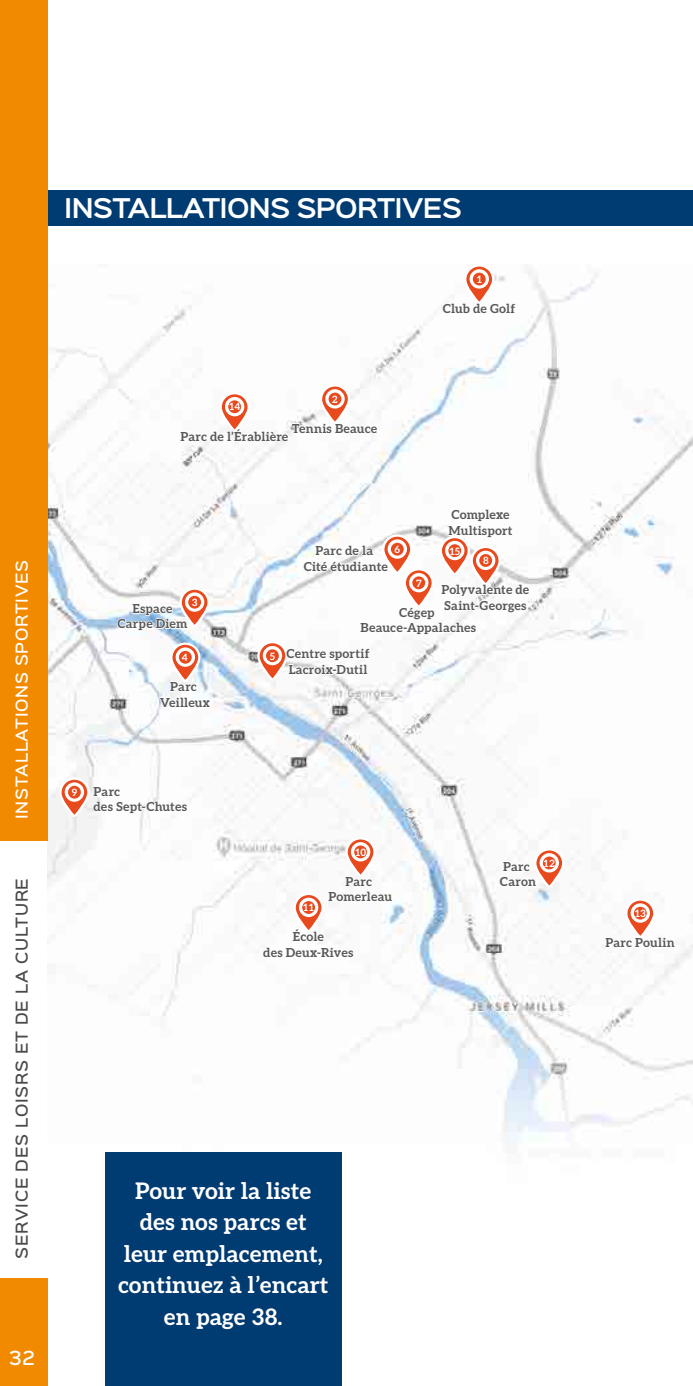
<style>
.page{position:relative;width:693px;height:1386px;background:#fff}
.page>*{position:absolute;margin:0;border:0;box-sizing:border-box;transform-origin:0 0}
.t1{font:600 24.5px "Sinkin Sans 600";letter-spacing:-.03em;color:#fff}
.t2{font:700 22.75px/31.5px "Aleo";color:#fff;text-align:center}
.t3{font:500 17.5px "Sinkin Sans 500";color:#fff}
.t4{font:500 14.88px "Sinkin Sans 500";letter-spacing:.05em;color:#4a4a49}
.t5{font:500 14.88px "Sinkin Sans 500";letter-spacing:.05em;color:#fff}
.t6{font:700 12.42px/15.6px "Aleo";letter-spacing:.01em;color:#585857;text-align:center}
.t7{font:700 10.15px "Aleo";letter-spacing:-.035em;color:#fff}
</style>
<div class="page">
<div style="left:4px;top:190px;width:689px;height:36px;background:#003b71"></div>
<img style="left:47px;top:265px;width:646px;height:688px">
<img style="left:129px;top:953px;width:564px;height:252px">
<div style="left:105px;top:1152px;width:236px;height:234px;background:#003b71"></div>
<div style="left:0;top:0;width:47px;height:840px;background:#f28a00"></div>
<div style="left:0;top:1279px;width:47px;height:107px;background:#f28a00"></div>
<svg style="left:441px;top:265px;width:75px;height:63px"></svg>
<svg style="left:257px;top:498px;width:274px;height:191px"></svg>
<svg style="left:59px;top:763px;width:130px;height:64px"></svg>
<svg style="left:262px;top:837px;width:131px;height:127px"></svg>
<svg style="left:116px;top:587px;width:97px;height:135px"></svg>
<svg style="left:179px;top:384px;width:200px;height:72px"></svg>
<svg style="left:604px;top:898px;width:72px;height:65px"></svg>
<svg style="left:498px;top:838px;width:66px;height:60px"></svg>
<h1 class="t1" style="left:64px;top:186px;width:399px">INSTALLATIONS SPORTIVES</h1>
<p class="t7" style="left:476px;top:271px;width:7px">1</p>
<p class="t6" style="left:443px;top:300px;width:74px">Club de Golf</p>
<p class="t5" style="left:9px;top:819px;width:261px;rotate:-90deg">INSTALLATIONS SPORTIVES</p>
<p class="t4" style="left:9px;top:1259px;width:382px;rotate:-90deg">SERVICE DES LOISRS ET DE LA CULTURE</p>
<h3 class="t3" style="left:9px;top:1342px;width:28px">32</h3>
<p class="t7" style="left:229px;top:399px;width:13px">14</p>
<p class="t7" style="left:332px;top:391px;width:8px">2</p>
<p class="t6" style="left:292px;top:420px;width:87px">Tennis Beauce</p>
<p class="t6" style="left:180px;top:428px;width:110px">Parc de l’Érablière</p>
<p class="t7" style="left:394px;top:541px;width:7px">6</p>
<p class="t6" style="left:304px;top:542px;width:86px">Parc de la<br>Cité étudiante</p>
<p class="t6" style="left:448px;top:506px;width:66px;text-align:left">Complexe<br>Multisport</p>
<p class="t7" style="left:449px;top:543px;width:13px">15</p>
<p class="t7" style="left:483px;top:552px;width:7px">8</p>
<p class="t7" style="left:192px;top:594px;width:7px">3</p>
<p class="t6" style="left:117px;top:600px;width:72px">Espace<br>Carpe Diem</p>
<p class="t7" style="left:182px;top:649px;width:7px">4</p>
<p class="t6" style="left:160px;top:678px;width:52px">Parc<br>Veilleux</p>
<p class="t7" style="left:270px;top:648px;width:7px">5</p>
<p class="t7" style="left:416px;top:575px;width:7px">7</p>
<p class="t6" style="left:441px;top:582px;width:90px;text-align:left">Polyvalente de<br>Saint-Georges</p>
<p class="t6" style="left:361px;top:604px;width:117px">Cégep<br>Beauce-Appalaches</p>
<p class="t6" style="left:287px;top:645px;width:85px;text-align:left">Centre sportif<br>Lacroix-Dutil</p>
<p class="t7" style="left:72px;top:784px;width:7px">9</p>
<p class="t6" style="left:94px;top:783px;width:95px;text-align:left">Parc<br>des Sept-Chutes</p>
<p class="t7" style="left:355px;top:844px;width:13px">10</p>
<p class="t7" style="left:303px;top:899px;width:13px">11</p>
<p class="t6" style="left:329px;top:873px;width:65px">Parc<br>Pomerleau</p>
<p class="t6" style="left:263px;top:929px;width:92px">École<br>des Deux-Rives</p>
<p class="t6" style="left:500px;top:858px;width:38px;text-align:left">Parc<br>Caron</p>
<p class="t7" style="left:543px;top:855px;width:13px">12</p>
<h2 class="t2" style="left:118px;top:1174px;width:212px">Pour voir la liste des nos parcs et leur emplacement, continuez à l’encart en page 38.</h2>
<p class="t7" style="left:635px;top:905px;width:13px">13</p>
<p class="t6" style="left:605px;top:934px;width:71px">Parc Poulin</p>
</div>
